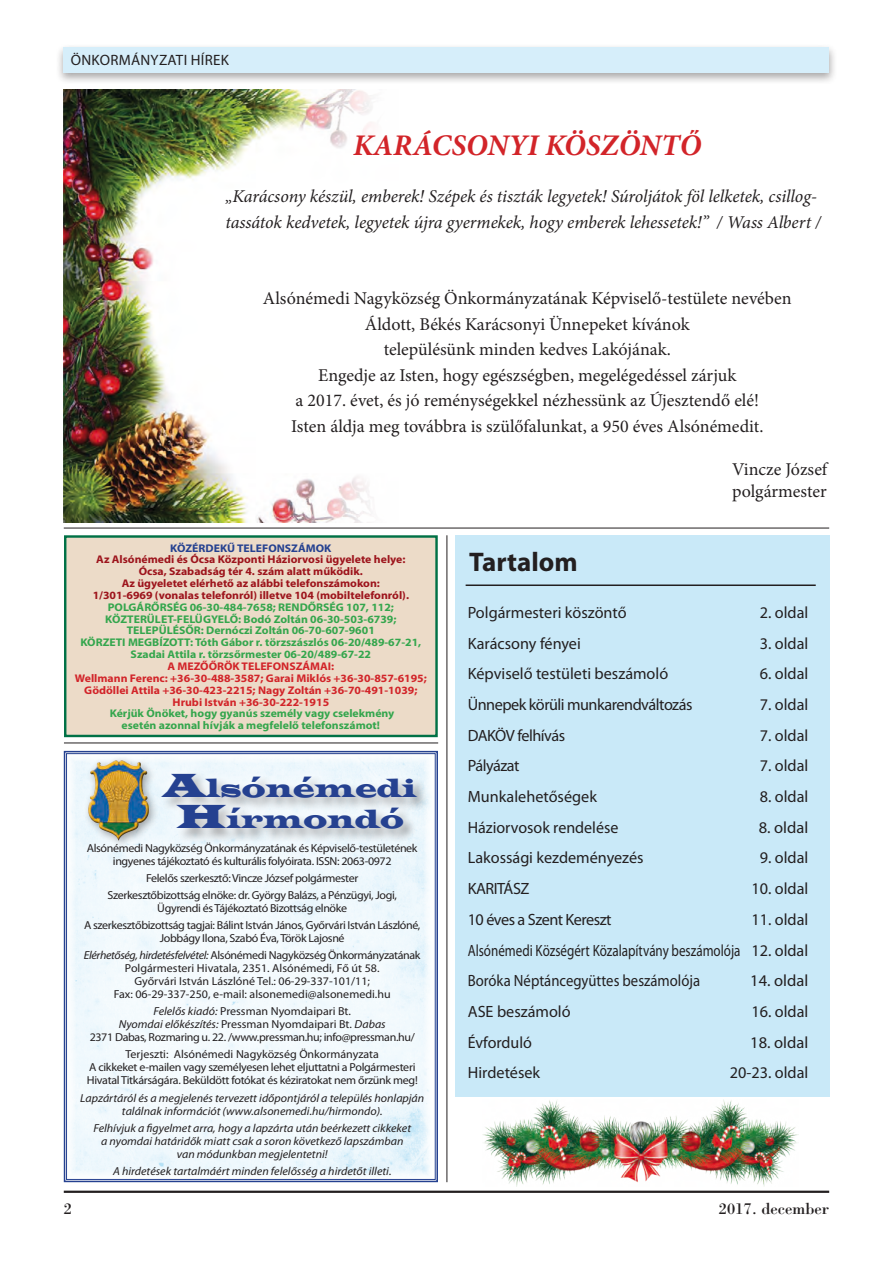
<style>
.page{position:relative;width:893px;height:1263px;background:#fff}
.page>*{position:absolute;margin:0;border:0;box-sizing:border-box;transform-origin:0 0}
.t1{font:italic 700 30px "Minion Pro";color:#d22429}
.t2{font:700 27px "Myriad Pro";color:#231f20}
.t3{font:26.1px/30.9px "Latin Wide";color:#254190;text-align:center;scale:.93 1}
.t4{font:18px/25.5px "Minion Pro";color:#231f20;text-align:center}
.t5{font:italic 18px/25.5px "Minion Pro";letter-spacing:-.01em;color:#231f20}
.t6{font:16.5px "H Bodoni";color:#231f20}
.t7{font:16.35px/30.6px "Myriad Pro";color:#231f20;text-align:justify}
.t8{font:16.35px "Myriad Pro";letter-spacing:-.03em;color:#231f20}
.t9{font:16.35px "Myriad Pro";letter-spacing:-.035em;color:#231f20}
.t10{font:15px "Myriad Pro";letter-spacing:.02em;color:#231f20}
.t11{font:11.55px/13px "Myriad Pro";letter-spacing:-.03em;color:#231f20;text-align:center;scale:1.04 1}
.t12{font:italic 11.55px/13px "Myriad Pro";color:#231f20;text-align:center;scale:1.04 1}
.t13{font:11.55px/13px "Myriad Pro";color:#231f20;text-align:center;scale:1.04 1}
.t14{font:700 11.1px/11.9px "Myriad Pro";color:#34a64d;text-align:center;scale:1.05 1}
.t15{font:700 11.1px/11.9px "Myriad Pro";color:#9d141c;text-align:center;scale:1.05 1}
.t16{font:700 11.1px/11.9px "Myriad Pro";color:#d22429;text-align:center;scale:1.05 1}
.t17{font:700 11.1px "Myriad Pro";color:#254190;scale:1.05 1}
.s1{font-size:34.35px}
.s2{font-style:italic}
</style>
<div class="page">
<div style="left:56px;top:43px;width:781px;height:42px;background:#231f20;opacity:.4"></div>
<div style="left:64px;top:47px;width:765px;height:25px;background:#d6eefa"></div>
<hr style="left:64px;top:1190px;width:765px;height:3px;background:#231f20">
<div style="left:455px;top:535px;width:374px;height:561px;background:#c9e9f8"></div>
<hr style="left:466px;top:584px;width:350px;height:2px;background:#231f20">
<hr style="left:447px;top:535px;width:1px;height:647px;background:#231f20">
<hr style="left:64px;top:742px;width:374px;height:1px;background:#231f20">
<hr style="left:64px;top:528px;width:765px;height:1px;background:#231f20">
<svg style="left:63px;top:750px;width:375px;height:433px"></svg>
<div style="left:66px;top:753px;width:369px;height:427px;border:1px solid #254190"></div>
<div style="left:65px;top:536px;width:372px;height:200px;background:#ecdbc8"></div>
<div style="left:64px;top:535px;width:374px;height:202px;border:2px solid #007146"></div>
<img style="left:64px;top:89px;width:308px;height:434px">
<img style="left:483px;top:1099px;width:315px;height:88px">
<p class="t10" style="left:71px;top:51px;width:160px">Önkormányzati hírek</p>
<h1 class="t1" style="left:353px;top:124px;width:350px">KARÁCSONYI KÖSZÖNTŐ</h1>
<h3 class="t5" style="left:225px;top:184px;width:597px">„Karácsony készül, emberek! Szépek és tiszták legyetek! Súroljátok föl lelketek, csillog&shy;tassátok kedvetek, legyetek újra gyermekek, hogy emberek lehessetek!” / Wass Albert /</h3>
<p class="t4" style="left:263px;top:286px;width:530px">Alsónémedi Nagyközség Önkormányzatának Képviselő-testülete nevében Áldott, Békés Karácsonyi Ünnepeket kívánok<br>településünk minden kedves Lakójának.<br>Engedje az Isten, hogy egészségben, megelégedéssel zárjuk<br>a 2017. évet, és jó reménységekkel nézhessünk az Újesztendő elé!<br>Isten áldja meg továbbra is szülőfalunkat, a 950 éves Alsónémedit.</p>
<h3 class="t4" style="left:732px;top:458px;width:97px;line-height:21.6px;text-align:left">Vincze József polgármester</h3>
<p class="t17" style="left:170px;top:540px;width:155px">KÖZÉRDEKŰ TELEFONSZÁMOK</p>
<p class="t15" style="left:93px;top:553px;width:303px">Az Alsónémedi és Ócsa Központi Háziorvosi ügyelete helye:<br>Ócsa, Szabadság tér 4. szám alatt működik.<br>Az ügyeletet elérhető az alábbi telefonszámokon:<br>1/301-6969 (vonalas telefonról) illetve 104 (mobiltelefonról).</p>
<p class="t14" style="left:80px;top:601px;width:326px">POLGÁRŐRSÉG 06-30-484-7658; RENDŐRSÉG 107, 112; KÖZTERÜLET-FELÜGYELŐ: Bodó Zoltán 06-30-503-6739; TELEPÜLÉSŐR: Dernóczi Zoltán 06-70-607-9601<br>KÖRZETI MEGBÍZOTT: Tóth Gábor r. törzszászlós 06-20/489-67-21, Szadai Attila r. törzsőrmester 06-20/489-67-22</p>
<p class="t16" style="left:75px;top:660px;width:337px">A MEZŐŐRÖK TELEFONSZÁMAI:<br>Wellmann Ferenc: +36-30-488-3587; Garai Miklós +36-30-857-6195; Gödöllei Attila +36-30-423-2215; Nagy Zoltán +36-70-491-1039; Hrubi István +36-30-222-1915</p>
<p class="t14" style="left:110px;top:707px;width:273px">Kérjük Önöket, hogy gyanús személy vagy cselekmény esetén azonnal hívják a megfelelő telefonszámot!</p>
<h3 class="t3" style="left:163px;top:772px;width:274px"><span class="s1">A</span>lsónémedi<br><span class="s1">H</span>írmondó</h3>
<p class="t11" style="left:87px;top:841px;width:320px">Alsónémedi Nagyközség Önkormányzatának és Képviselő-testületének ingyenes tájékoztató és kulturális folyóirata. ISSN: 2063-0972</p>
<p class="t11" style="left:108px;top:869px;width:280px;line-height:17px">Felelős szerkesztő: Vincze József polgármester<br>Szerkesztőbizottság elnöke: dr. György Balázs, a Pénzügyi, Jogi,</p>
<p class="t11" style="left:84px;top:899px;width:325px;line-height:17px">Ügyrendi és Tájékoztató Bizottság elnöke<br>A szerkesztőbizottság tagjai: Bálint István János, Győrvári István Lászlóné,</p>
<p class="t11" style="left:84px;top:929px;width:325px;line-height:17.1px">Jobbágy I lona, Szabó Éva, Török Lajosné<br><span class="s2">Elérhetőség, hirdetésfelvétel:</span> Alsónémedi Nagyközség Önkormányzatának</p>
<p class="t13" style="left:114px;top:961px;width:268px">Polgármesteri H ivatala, 2351. Alsónémedi, Fő út 58.<br>Győrvári István Lászlóné Tel.: 06-29-337-101/11;<br>Fax: 06-29-337-250, e-mail: alsonemedi@alsonemedi.hu</p>
<p class="t11" style="left:90px;top:1005px;width:314px"><span class="s2">Felelős kiadó:</span> Pressman Nyomdaipari Bt.<br><span class="s2">Nyomdai előkészítés:</span> Pressman N yomdaipari Bt. <span class="s2">Dabas<br></span>2371 Dabas, Rozmaring u. 22. /www.pressman.hu; info@pressman.hu/</p>
<p class="t11" style="left:87px;top:1048px;width:320px">Terjeszti: Alsónémedi Nagyközség Önkormányzata<br>A cikkeket e-mailen vagy személyesen lehet eljuttatni a Polgármesteri<br>H ivatal Titkárságára. Beküldött fotókat és kéziratokat nem őrzünk meg!</p>
<p class="t12" style="left:80px;top:1091px;width:332px">Lapzártáról és a megjelenés tervezett időpontjáról a település honlapján találnak információt (www.alsonemedi.hu/hirmondo).</p>
<p class="t12" style="left:93px;top:1121px;width:307px">Felhívjuk a figyelmet arra, hogy a lapzárta után beérkezett cikkeket a nyomdai határidők miatt csak a soron következő lapszámban van módunkban megjelentetni!</p>
<p class="t12" style="left:113px;top:1164px;width:269px">A hirdetések tartalmáért minden felelősség a hirdetőt illeti.</p>
<h2 class="t2" style="left:469px;top:545px;width:110px">Tartalom</h2>
<h3 class="t7" style="left:468px;top:597px;width:160px">Polgármesteri köszöntő</h3>
<h3 class="t7" style="left:760px;top:597px;width:50px">2. oldal</h3>
<h3 class="t7" style="left:468px;top:628px;width:115px">Karácsony fényei</h3>
<h3 class="t7" style="left:760px;top:628px;width:50px">3. oldal</h3>
<h3 class="t7" style="left:468px;top:658px;width:202px">Képviselő testületi beszámoló</h3>
<h3 class="t7" style="left:760px;top:658px;width:50px">6. oldal</h3>
<h3 class="t8" style="left:468px;top:694px;width:226px">Ünnepek körüli munkarendváltozás</h3>
<h3 class="t7" style="left:760px;top:689px;width:50px">7. oldal</h3>
<h3 class="t9" style="left:468px;top:725px;width:99px">DAKÖV felhívás</h3>
<h3 class="t7" style="left:760px;top:720px;width:50px">7. oldal</h3>
<h3 class="t7" style="left:468px;top:750px;width:53px">Pályázat</h3>
<h3 class="t7" style="left:760px;top:750px;width:50px">7. oldal</h3>
<h3 class="t7" style="left:468px;top:781px;width:131px">Munkalehetőségek</h3>
<h3 class="t7" style="left:760px;top:781px;width:50px">8. oldal</h3>
<h3 class="t7" style="left:468px;top:812px;width:152px">Háziorvosok rendelése</h3>
<h3 class="t7" style="left:759px;top:812px;width:51px">8. oldal</h3>
<h3 class="t7" style="left:468px;top:842px;width:177px">Lakossági kezdeményezés</h3>
<h3 class="t7" style="left:760px;top:842px;width:50px">9. oldal</h3>
<h3 class="t7" style="left:468px;top:873px;width:3px">KARITÁ</h3>
<h3 class="t7" style="left:513px;top:873px;width:13px">SZ</h3>
<h3 class="t7" style="left:751px;top:873px;width:58px">10. oldal</h3>
<h3 class="t8" style="left:468px;top:909px;width:145px">10 éves a Szent Kereszt</h3>
<h3 class="t7" style="left:468px;top:904px;width:342px;text-indent:284px">11. oldal Alsónémedi Községért Közalapítvány beszámolója 12. oldal Boróka Néptáncegyüttes beszámolója</h3>
<h3 class="t7" style="left:750px;top:965px;width:59px">14. oldal</h3>
<h3 class="t7" style="left:468px;top:996px;width:104px">ASE beszámoló</h3>
<h3 class="t7" style="left:751px;top:996px;width:58px">16. oldal</h3>
<h3 class="t7" style="left:468px;top:1026px;width:66px">Évforduló</h3>
<h3 class="t7" style="left:750px;top:1026px;width:59px">18. oldal</h3>
<h3 class="t7" style="left:468px;top:1057px;width:74px">H irdetések</h3>
<h3 class="t7" style="left:730px;top:1057px;width:80px">20-23. oldal</h3>
<h3 class="t6" style="left:64px;top:1198px;width:10px">2</h3>
<h3 class="t6" style="left:719px;top:1198px;width:112px">2017. december</h3>
</div>
